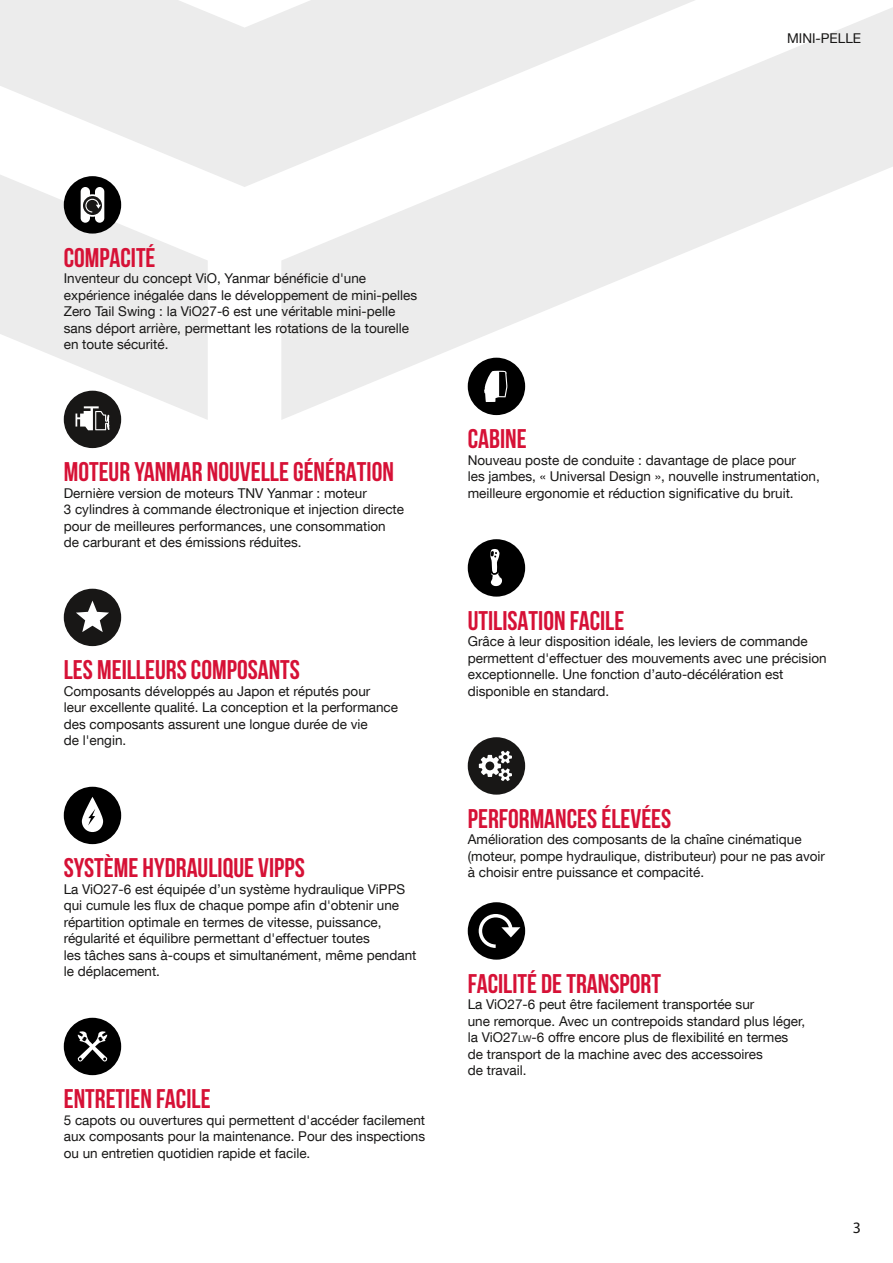
<style>
.page{position:relative;width:893px;height:1263px;background:#fff}
.page>*{position:absolute;margin:0;border:0;box-sizing:border-box;transform-origin:0 0}
.t1{font:700 27px "Bebas Neue";color:#d61136}
.t2{font:15.9px "Myriad Pro";color:#181716}
.t3{font:13.5px/16.5px "Helvetica Neue LT Com";color:#181716}
.s1{font-size:9.45px}
</style>
<div class="page">
<svg style="left:281px;top:7px;width:612px;height:413px"></svg>
<svg style="left:0;top:0;width:696px;height:187px;fill:#ececec"></svg>
<svg style="left:0;top:174px;width:208px;height:246px;fill:#ececec"></svg>
<div style="left:64px;top:176px;width:57px;height:58px;background:#000;border-radius:50%"></div>
<svg style="left:81px;top:187px;width:23px;height:36px"></svg>
<div style="left:64px;top:391px;width:57px;height:57px;background:#181716;border-radius:50%"></div>
<svg style="left:76px;top:406px;width:34px;height:24px"></svg>
<div style="left:64px;top:589px;width:57px;height:57px;background:#181716;border-radius:50%"></div>
<svg style="left:76px;top:601px;width:33px;height:31px"></svg>
<div style="left:64px;top:787px;width:57px;height:57px;background:#000;border-radius:50%"></div>
<svg style="left:82px;top:797px;width:21px;height:35px"></svg>
<div style="left:64px;top:1018px;width:57px;height:57px;background:#000;border-radius:50%"></div>
<svg style="left:78px;top:1031px;width:29px;height:31px"></svg>
<div style="left:468px;top:358px;width:57px;height:57px;background:#000;border-radius:50%"></div>
<svg style="left:484px;top:371px;width:23px;height:31px"></svg>
<div style="left:468px;top:539px;width:57px;height:58px;background:#000;border-radius:50%"></div>
<svg style="left:490px;top:549px;width:12px;height:38px"></svg>
<div style="left:468px;top:737px;width:57px;height:58px;background:#181716;border-radius:50%"></div>
<svg style="left:479px;top:751px;width:33px;height:30px"></svg>
<div style="left:468px;top:902px;width:57px;height:58px;background:#000;border-radius:50%"></div>
<svg style="left:479px;top:914px;width:41px;height:34px"></svg>
<p class="t3" style="left:787px;top:29px;width:76px">MINI-PELLE</p>
<h1 class="t1" style="left:64px;top:242px;width:93px">COMPACITÉ</h1>
<p class="t3" style="left:64px;top:270px;width:355px">Inventeur du concept ViO, Yanmar bénéficie d'une expérience inégalée dans le développement de mini-pelles Zero Tail Swing : la ViO27-6 est une véritable mini-pelle sans déport arrière, permettant les rotations de la tourelle en toute sécurité.</p>
<h1 class="t1" style="left:64px;top:457px;width:332px">MOTEUR YANMAR NOUVELLE GÉNÉRATION</h1>
<p class="t3" style="left:64px;top:484px;width:342px">Dernière version de moteurs TNV Yanmar : moteur<br>3 cylindres à commande électronique et injection directe pour de meilleures performances, une consommation de carburant et des émissions réduites.</p>
<h1 class="t1" style="left:64px;top:655px;width:238px">LES MEILLEURS COMPOSANTS</h1>
<p class="t3" style="left:64px;top:682px;width:336px">Composants développés au Japon et réputés pour<br>leur excellente qualité. La conception et la performance des composants assurent une longue durée de vie<br>de l'engin.</p>
<h1 class="t1" style="left:64px;top:853px;width:243px">SYSTèME HYDRAULIQUE VIPPS</h1>
<p class="t3" style="left:64px;top:880px;width:354px">La ViO27-6 est équipée d’un système hydraulique ViPPS qui cumule les flux de chaque pompe afin d'obtenir une répartition optimale en termes de vitesse, puissance, régularité et équilibre permettant d'effectuer toutes<br>les tâches sans à-coups et simultanément, même pendant le déplacement.</p>
<h1 class="t1" style="left:64px;top:1084px;width:148px">ENTRETIEN FACILE</h1>
<p class="t3" style="left:64px;top:1111px;width:363px;text-align:justify">5 capots ou ouvertures qui permettent d'accéder facilement aux composants pour la maintenance. Pour des inspections ou un entretien quotidien rapide et facile.</p>
<h1 class="t1" style="left:468px;top:424px;width:60px">CABINE</h1>
<p class="t3" style="left:468px;top:451px;width:354px">Nouveau poste de conduite : davantage de place pour<br>les jambes, « Universal Design », nouvelle instrumentation, meilleure ergonomie et réduction significative du bruit.</p>
<h1 class="t1" style="left:468px;top:605px;width:158px">UTILISATION FACILE</h1>
<p class="t3" style="left:468px;top:633px;width:360px">Grâce à leur disposition idéale, les leviers de commande permettent d'effectuer des mouvements avec une précision exceptionnelle. Une fonction d’auto-décélération est disponible en standard.</p>
<h1 class="t1" style="left:468px;top:803px;width:205px">PERFORMANCES éLEVÉES</h1>
<p class="t3" style="left:468px;top:831px;width:359px">Amélioration des composants de la chaîne cinématique (moteur, pompe hydraulique, distributeur) pour ne pas avoir à choisir entre puissance et compacité.</p>
<h1 class="t1" style="left:468px;top:968px;width:195px">FACILITé DE TRANSPORT</h1>
<p class="t3" style="left:468px;top:996px;width:339px">La ViO27-6 peut être facilement transportée sur<br>une remorque. Avec un contrepoids standard plus léger, la ViO27<span class="s1">lw</span>-6 offre encore plus de flexibilité en termes de transport de la machine avec des accessoires<br>de travail.</p>
<p class="t2" style="left:853px;top:1218px;width:10px">3</p>
</div>
